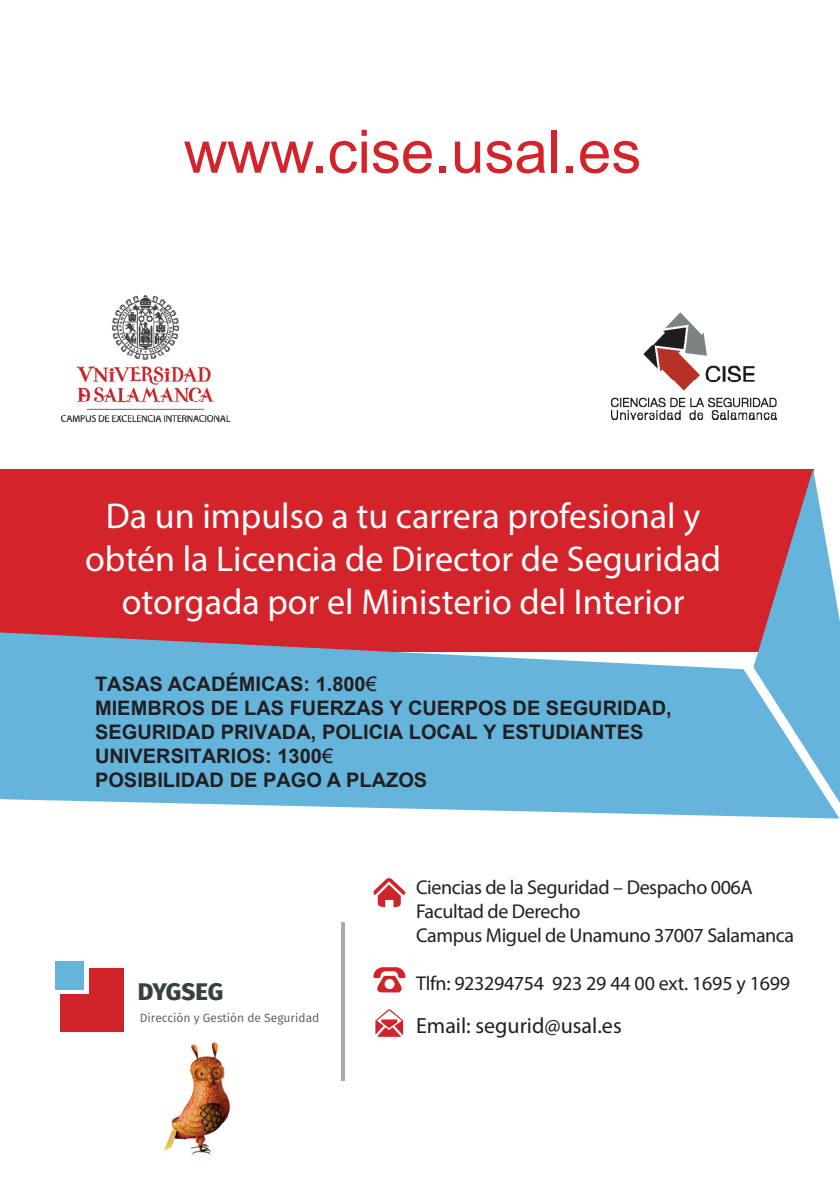
<style>
.page{position:relative;width:840px;height:1191px;background:#fff}
.page>*{position:absolute;margin:0;border:0;box-sizing:border-box;transform-origin:0 0}
.t1{font:60px "Arial";color:#d3232b}
.t2{font:36px/43.2px "Myriad Pro";color:#fff;text-align:center}
.t3{font:800 24px "Fira Sans";color:#354241}
.t4{font:22px "Myriad Pro";color:#231f20}
.t5{font:700 20px/24px "Arial";color:#231f20}
.t6{font:20px/24px "Myriad Pro";letter-spacing:-.02em;color:#231f20}
.t7{font:12px "Fira Sans";color:#57585a}
.s1{font-weight:400}
</style>
<div class="page">
<div style="left:0;top:469px;width:812px;height:182px;background:#d3232b"></div>
<img style="left:62px;top:295px;width:167px;height:127px">
<img style="left:611px;top:312px;width:165px;height:107px">
<svg style="left:373px;top:878px;width:33px;height:29px"></svg>
<svg style="left:375px;top:1009px;width:28px;height:27px"></svg>
<svg style="left:373px;top:967px;width:32px;height:25px"></svg>
<div style="left:61px;top:968px;width:63px;height:63px;background:#d1232a"></div>
<div style="left:56px;top:961px;width:32px;height:33px;background:#fff"></div>
<div style="left:55px;top:961px;width:29px;height:28px;background:#64b4dc"></div>
<hr style="left:341px;top:922px;width:3px;height:158px;background:#a8a9ad">
<svg style="left:0;top:632px;width:839px;height:186px;fill:#64b4dc"></svg>
<svg style="left:753px;top:469px;width:86px;height:334px"></svg>
<img style="left:164px;top:1042px;width:66px;height:113px">
<h1 class="t1" style="left:184px;top:118px;width:458px">www.cise.usal.es</h1>
<h2 class="t2" style="left:85px;top:493px;width:637px">Da un impulso a tu carrera profesional y obtén la Licencia de Director de Seguridad otorgada por el Ministerio del Interior</h2>
<p class="t5" style="left:95px;top:672px;width:578px">TASAS ACADÉMICAS: 1.800<span class="s1">€<br></span>MIEMBROS DE LAS FUERZAS Y CUERPOS DE SEGURIDAD, SEGURIDAD PRIVADA, POLICIA LOCAL Y ESTUDIANTES UNIVERSITARIOS: 1300<span class="s1">€<br></span>POSIBILIDAD DE PAGO A PLAZOS</p>
<p class="t3" style="left:138px;top:974px;width:87px">DYGSEG</p>
<p class="t7" style="left:140px;top:1009px;width:181px">Dirección y Gestión de Seguridad</p>
<p class="t6" style="left:416px;top:874px;width:379px">Ciencias de la Seguridad – Despacho 006A<br>Facultad de Derecho<br>Campus Miguel de Unamuno 37007 Salamanca</p>
<p class="t6" style="left:416px;top:971px;width:375px">Tlfn: 923294754 923 29 44 00 ext. 1695 y 1699</p>
<p class="t4" style="left:416px;top:1011px;width:207px">Email: segurid@usal.es</p>
</div>
